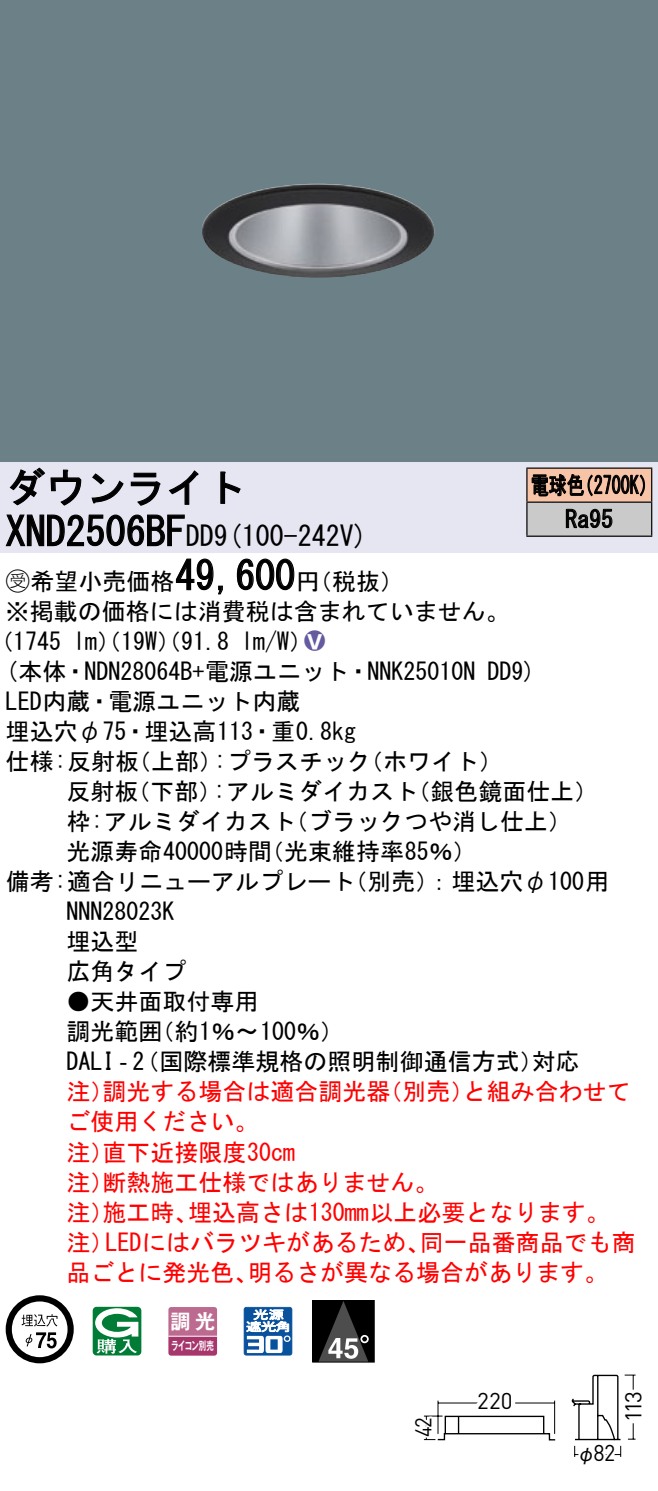
<style>
.page{position:relative;width:658px;height:1491px;background:#fff}
.page>*{position:absolute;margin:0;border:0;box-sizing:border-box;transform-origin:0 0}
.t1{font:40px "MS Gothic";color:#000}
.t2{font:28px "MS Gothic";color:#000}
.t3{font:24px/30px "MS Gothic";color:#000}
.t4{font:24px/30px "MS Gothic";color:#f00}
.t5{font:24px/34px "MS Gothic";color:#000;scale:.75 1}
.t6{font:24px "Ford Classification 1";color:#635aa0}
.t7{font:22.8px "DINOT";letter-spacing:-.04em;color:#000}
.t8{font:22.8px "DINOT";letter-spacing:-.04em;color:#000;scale:.95 1}
.t9{font:22.8px "DINOT";letter-spacing:-.04em;color:#000;scale:.9 1}
.t10{font:20px "Gothic MB101 Pro De Bold 90 pv RKSJ H";color:#fff}
.t11{font:20px "Gothic BBB Pro Medium 90 pv RKSJ H";color:#000;scale:.95 1}
.t12{font:11.6px "Gothic MB101 Pro De Bold 90 pv RKSJ H";letter-spacing:-.05em;color:#fff;scale:.65 1}
.s1{font-size:28px}
.s2{font-family:"Ford Classification 1"}
.s3{color:#fff}
</style>
<div class="page">
<div style="left:0;top:0;width:658px;height:462px;background:#6c8087"></div>
<img style="left:202px;top:184px;width:232px;height:94px">
<div style="left:0;top:462px;width:658px;height:90px;background:#e6e5f2"></div>
<svg style="left:9px;top:467px;width:73px;height:39px"></svg>
<svg style="left:91px;top:473px;width:33px;height:30px"></svg>
<svg style="left:130px;top:472px;width:30px;height:34px"></svg>
<svg style="left:168px;top:470px;width:30px;height:35px"></svg>
<svg style="left:220px;top:471px;width:21px;height:33px"></svg>
<svg style="left:5px;top:514px;width:180px;height:32px"></svg>
<svg style="left:175px;top:558px;width:48px;height:37px"></svg>
<svg style="left:236px;top:558px;width:59px;height:32px"></svg>
<svg style="left:6px;top:1295px;width:68px;height:68px"></svg>
<svg style="left:93px;top:1306px;width:48px;height:49px"></svg>
<svg style="left:168px;top:1307px;width:49px;height:48px;background:#b55984"></svg>
<hr style="left:168px;top:1335px;width:49px;height:1px;background:#fff">
<svg style="left:244px;top:1306px;width:48px;height:49px"></svg>
<div style="left:312px;top:1299px;width:62px;height:63px;border:1px solid #000"></div>
<div style="left:312px;top:1300px;width:62px;height:61px;background:#000"></div>
<svg style="left:319px;top:1301px;width:49px;height:60px"></svg>
<div style="left:527px;top:468px;width:124px;height:34px;background:#f7c4a7"></div>
<div style="left:527px;top:502px;width:124px;height:34px;background:#cacaca"></div>
<hr style="left:526px;top:467px;width:126px;height:2px;background:#000">
<hr style="left:526px;top:468px;width:1px;height:33px;background:#000">
<hr style="left:651px;top:468px;width:1px;height:33px;background:#000">
<hr style="left:526px;top:501px;width:126px;height:2px;background:#000">
<hr style="left:526px;top:502px;width:1px;height:33px;background:#000">
<hr style="left:651px;top:502px;width:1px;height:33px;background:#000">
<hr style="left:526px;top:535px;width:126px;height:2px;background:#000">
<svg style="left:531px;top:474px;width:114px;height:23px"></svg>
<svg style="left:565px;top:508px;width:47px;height:20px"></svg>
<svg style="left:571px;top:1374px;width:65px;height:83px"></svg>
<svg style="left:423px;top:1400px;width:133px;height:40px"></svg>
<h1 class="t1" style="left:6px;top:467px;width:242px">ダウンライト</h1>
<p class="t2" style="left:214px;top:522px;width:155px">(9 100-242 (V</p>
<h1 class="t1" style="left:6px;top:511px;width:210px">XND2506BF<span class="s1">DD</span></h1>
<h1 class="t1" style="left:175px;top:555px;width:121px">49,600</h1>
<p class="t3" style="left:6px;top:566px;width:505px"><span class="s2">B</span>希望小売価格<br>※掲載の価格には消費税は含まれていません。</p>
<p class="t6" style="left:304px;top:629px;width:22px">2<span class="s3">8</span></p>
<p class="t3" style="left:296px;top:566px;width:109px">（円税抜(</p>
<p class="t3" style="left:241px;top:626px;width:73px">l m (W/</p>
<p class="t3" style="left:-11px;top:626px;width:74px">（1745</p>
<p class="t3" style="left:73px;top:626px;width:158px">lm）（19 ）（W 91.8</p>
<p class="t5" style="left:565px;top:468px;width:65px;text-indent:-34px">電球色<br>Ra95</p>
<p class="t5" style="left:575px;top:468px;width:109px">（2700 (K</p>
<p class="t3" style="left:6px;top:656px;width:471px">(本体・NDN28064 +B 電源ユニット・NNK25010N</p>
<p class="t3" style="left:6px;top:686px;width:296px">LED内蔵・電源ユニット内蔵</p>
<p class="t3" style="left:6px;top:716px;width:352px">埋込穴φ75・埋込高113・重0.8kg</p>
<p class="t3" style="left:359px;top:746px;width:145px">（ホワイト(</p>
<p class="t3" style="left:487px;top:656px;width:50px">DD (9</p>
<p class="t3" style="left:214px;top:746px;width:158px">:プラスチック</p>
<p class="t3" style="left:6px;top:746px;width:135px">仕様:反射板</p>
<p class="t3" style="left:127px;top:746px;width:97px">（上部）</p>
<p class="t3" style="left:66px;top:776px;width:74px">反射板</p>
<p class="t3" style="left:126px;top:776px;width:97px">（下部）</p>
<p class="t3" style="left:213px;top:776px;width:206px">:アルミダイカスト</p>
<p class="t3" style="left:406px;top:776px;width:193px">（銀色鏡面仕上(</p>
<p class="t3" style="left:284px;top:806px;width:289px">（ブラックつや消し仕上(</p>
<p class="t3" style="left:260px;top:806px;width:218px;text-indent:-193px">枠:アルミダイカスト<br>（光束維持率85％(</p>
<p class="t3" style="left:66px;top:836px;width:207px">光源寿命40000時間</p>
<p class="t3" style="left:66px;top:866px;width:290px;text-indent:-61px">備考:適合リニューアルプレート<br>NNN28023K<br>埋込型<br>広角タイプ</p>
<p class="t3" style="left:150px;top:986px;width:195px;text-indent:-84px">●天井面取付専用<br>（約1％〜100％(</p>
<p class="t3" style="left:343px;top:866px;width:267px">（別売：）埋込穴φ100用</p>
<p class="t3" style="left:66px;top:1016px;width:97px">調光範囲</p>
<p class="t3" style="left:66px;top:1046px;width:478px">DALI‐（2 国際標準規格の照明制御通信方式）</p>
<p class="t4" style="left:462px;top:1076px;width:169px">と組み合わせて</p>
<p class="t3" style="left:531px;top:1046px;width:49px">対応</p>
<p class="t4" style="left:102px;top:1076px;width:289px">調光する場合は適合調光器</p>
<p class="t4" style="left:378px;top:1076px;width:97px">（別売）</p>
<p class="t4" style="left:66px;top:1076px;width:49px">注）</p>
<p class="t4" style="left:66px;top:1106px;width:193px">ご使用ください。</p>
<p class="t4" style="left:102px;top:1136px;width:194px">直下近接限度30cm</p>
<p class="t4" style="left:102px;top:1136px;width:337px;text-indent:-36px">注）<br>断熱施工仕様ではありません。</p>
<p class="t4" style="left:66px;top:1166px;width:49px">注）</p>
<p class="t4" style="left:188px;top:1196px;width:423px">埋込高さは130mm以上必要となります。</p>
<p class="t4" style="left:102px;top:1196px;width:97px">施工時、</p>
<p class="t4" style="left:66px;top:1196px;width:49px">注）</p>
<p class="t4" style="left:66px;top:1226px;width:49px">注）</p>
<p class="t4" style="left:105px;top:1226px;width:326px">LEDにはバラツキがあるため、</p>
<p class="t4" style="left:420px;top:1226px;width:217px">同一品番商品でも商</p>
<p class="t4" style="left:66px;top:1256px;width:193px">品ごとに発光色、</p>
<p class="t4" style="left:248px;top:1256px;width:362px">明るさが異なる場合があります。</p>
<p class="t10" style="left:171px;top:1304px;width:46px">調光</p>
<p class="t12" style="left:171px;top:1335px;width:67px">ライコン別売</p>
<p class="t9" style="left:407px;top:1436px;width:24px;rotate:-90deg">42</p>
<p class="t7" style="left:477px;top:1384px;width:37px">220</p>
<p class="t8" style="left:593px;top:1437px;width:25px">82</p>
<p class="t11" style="left:577px;top:1436px;width:21px">φ</p>
<p class="t7" style="left:617px;top:1421px;width:32px;rotate:-90deg">113</p>
</div>
